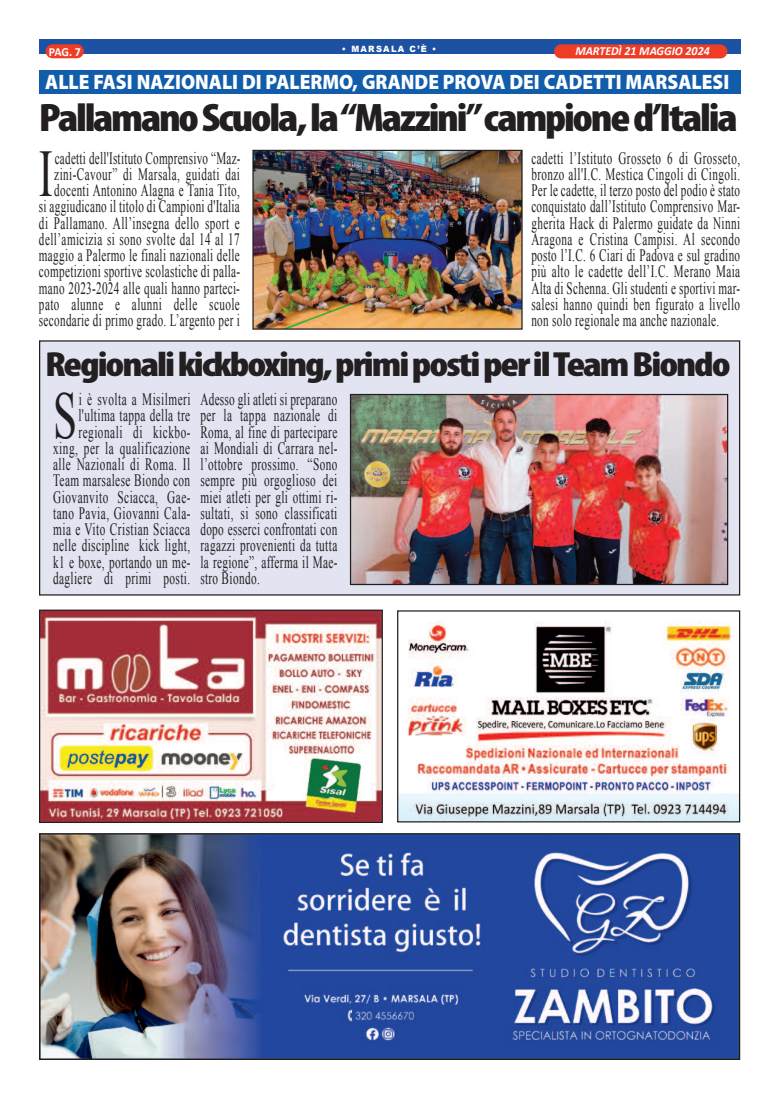
<style>
.page{position:relative;width:780px;height:1099px;background:#fff}
.page>*{position:absolute;margin:0;border:0;box-sizing:border-box;transform-origin:0 0}
.t1{font:66.5px "Times New Roman";color:#231f20;scale:.64 1}
.t2{font:66.5px "Times New Roman";color:#231f20;scale:.65 1}
.t3{font:900 condensed 39.88px "Myriad Pro";letter-spacing:-.05em;color:#231f20;scale:1.14 1}
.t4{font:900 condensed 35px "Myriad Pro";letter-spacing:-.05em;color:#231f20;scale:1.2 1}
.t5{font:900 20.88px "Myriad Pro";color:#fff;scale:.93 1}
.t6{font:17.38px/16.2px "Times New Roman";letter-spacing:.035em;color:#231f20;text-align:right;scale:.64 1}
.t7{font:17.38px/16.2px "Times New Roman";letter-spacing:.035em;color:#231f20;text-align:right;scale:.65 1}
.t8{font:italic 700 12.38px "Calibri";color:#fff;scale:.96 1}
.t9{font:700 12.38px "Calibri";color:#fff;scale:.96 1}
.t10{font:900 8.62px "Arial";letter-spacing:.15em;color:#fff;scale:.96 1}
</style>
<div class="page">
<div style="left:39px;top:39px;width:701px;height:14px;background:#1d52a3"></div>
<div style="left:46px;top:44px;width:38px;height:14px;background:#ef3c25;border-radius:7px"></div>
<div style="left:554px;top:44px;width:173px;height:14px;background:#ef3c25;border-radius:7px"></div>
<div style="left:39px;top:70px;width:701px;height:24px;background:#115cab"></div>
<div style="left:40px;top:341px;width:699px;height:254px;background:#e2e4f2"></div>
<img style="left:254px;top:152px;width:266px;height:176px">
<div style="left:252px;top:150px;width:270px;height:180px;border:1px solid #231f20"></div>
<img style="left:352px;top:396px;width:374px;height:187px">
<div style="left:350px;top:394px;width:378px;height:191px;border:1px solid #231f20"></div>
<img style="left:399px;top:621px;width:339px;height:199px">
<div style="left:397px;top:610px;width:343px;height:212px;border:1px solid #231f20"></div>
<img style="left:41px;top:611px;width:340px;height:210px">
<div style="left:39px;top:609px;width:344px;height:214px;border:1px solid #231f20"></div>
<img style="left:41px;top:835px;width:697px;height:222px">
<div style="left:39px;top:833px;width:701px;height:226px;border:1px solid #231f20"></div>
<p class="t10" style="left:342px;top:42px;width:100px">• MARSALA C’È •</p>
<p class="t5" style="left:45px;top:74px;width:737px">ALLE FASI NAZIONALI DI PALERMO, GRANDE PROVA DEI CADETTI MARSALESI</p>
<p class="t9" style="left:49px;top:46px;width:35px">PAG. 7</p>
<p class="t8" style="left:575px;top:46px;width:141px">MARTEDÌ 21 MAGGIO 2024</p>
<h2 class="t3" style="left:39px;top:103px;width:614px">PallamanoScuola,la“Mazzini”campioned’Italia</h2>
<p class="t6" style="left:39px;top:150px;width:316px">cadetti dell'Istituto Comprensivo “Maz&shy;zini-Cavour” di Marsala, guidati dai docenti Antonino Alagna e Tania Tito,<br>si aggiudicano il titolo di Campioni d'Italia di Pallamano. All’insegna dello sport e dell’amicizia si sono svolte dal 14 al 17 maggio a Palermo le finali nazionali delle competizioni sportive scolastiche di palla&shy;mano 2023-2024 alle quali hanno parteci&shy;pato alunne e alunni delle scuole secondarie di primo grado. L’argento per i</p>
<p class="t6" style="left:531px;top:150px;width:328px;text-align:justify">cadetti l’Istituto Grosseto 6 di Grosseto, bronzo all'I.C. Mestica Cingoli di Cingoli.<br>Per le cadette, il terzo posto del podio è stato conquistato dall’Istituto Comprensivo Mar&shy;gherita Hack di Palermo guidate da Ninni Aragona e Cristina Campisi. Al secondo posto l’I.C. 6 Ciari di Padova e sul gradino più alto le cadette dell’I.C. Merano Maia Alta di Schenna. Gli studenti e sportivi mar&shy;salesi hanno quindi ben figurato a livello non solo regionale ma anche nazionale.</p>
<h1 class="t1" style="left:39px;top:137px;width:24px">I</h1>
<h3 class="t4" style="left:45px;top:352px;width:573px">Regionalikickboxing,primipostiperilTeamBiondo</h3>
<h1 class="t2" style="left:53px;top:378px;width:38px">S</h1>
<p class="t7" style="left:53px;top:391px;width:213px">i è svolta a Misilmeri l'ultima tappa della tre regionali di kickbo&shy;xing, per la qualificazione alle Nazionali di Roma. Il<br>Team marsalese Biondo con<br>Giovanvito Sciacca, Gae&shy;tano Pavia, Giovanni Cala&shy;mia e Vito Cristian Sciacca nelle discipline kick light, k1 e boxe, portando un me&shy;dagliere di primi posti.</p>
<p class="t7" style="left:200px;top:391px;width:212px;text-align:justify">Adesso gli atleti si preparano per la tappa nazionale di Roma, al fine di partecipare ai Mondiali di Carrara nel&shy;l’ottobre prossimo. “Sono sempre più orgoglioso dei miei atleti per gli ottimi ri&shy;sultati, si sono classificati dopo esserci confrontati con ragazzi provenienti da tutta la regione”, afferma il Mae&shy;stro Biondo.</p>
</div>
